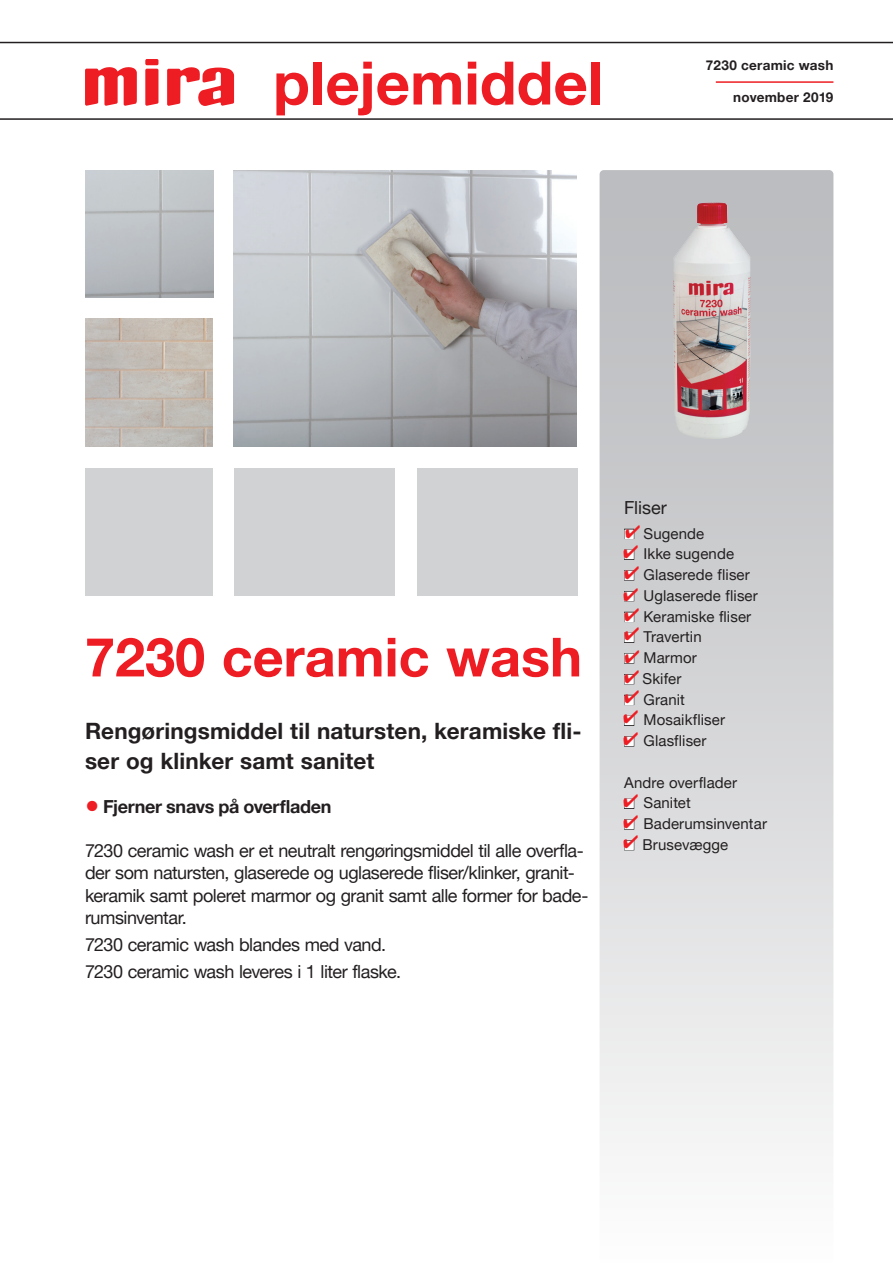
<style>
.page{position:relative;width:893px;height:1263px;background:#fff}
.page>*{position:absolute;margin:0;border:0;box-sizing:border-box;transform-origin:0 0}
.TYPE_OVERSKRIFT{font:700 60px "Helvetica Neue LT Pro";color:#ee1d23}
.over{font:700 54px "Helvetica Neue LT Pro";color:#ee1d23}
.TEKST_UNDER_BILLEDE{font:700 22.5px/30px "Helvetica Neue LT Pro";letter-spacing:.005em;color:#231f20}
.BRØD_side_1{font:18px/22.5px "Helvetica Neue LT Pro";letter-spacing:-.025em;color:#231f20}
.DOTPUNKTER{font:700 18px "Helvetica Neue LT Pro";letter-spacing:-.015em;color:#231f20}
.PUNKTER_TIL_HØJRE{font:18px "Helvetica Neue LT Pro";color:#231f20}
.PUNKTER_TIL_HØJRE-2{font:15px "Helvetica Neue LT Pro";letter-spacing:.01em;color:#231f20}
.BRØD{font:700 13.5px "Helvetica Neue LT Pro";letter-spacing:.02em;color:#231f20}
.s1{font-size:28.5px;color:#ee1d23}
</style>
<div class="page">
<div style="left:600px;top:170px;width:233px;height:1093px;background:linear-gradient(to bottom,#b5b7ba,#fafafa);border-radius:4px"></div>
<img style="left:673px;top:202px;width:77px;height:237px">
<hr style="left:0;top:118px;width:893px;height:2px;background:#231f20">
<hr style="left:0;top:42px;width:893px;height:1px;background:#231f20">
<svg style="left:145px;top:69px;width:13px;height:37px"></svg>
<div style="left:145px;top:59px;width:13px;height:6px;background:#ee1d23;border-radius:2px"></div>
<svg style="left:85px;top:67px;width:52px;height:39px"></svg>
<svg style="left:167px;top:67px;width:67px;height:39px"></svg>
<img style="left:85px;top:170px;width:128px;height:128px">
<img style="left:85px;top:319px;width:128px;height:127px">
<div style="left:234px;top:468px;width:161px;height:127px;background:#d1d2d4"></div>
<div style="left:417px;top:468px;width:161px;height:127px;background:#d1d2d4"></div>
<div style="left:85px;top:468px;width:128px;height:127px;background:#d1d2d4"></div>
<hr style="left:716px;top:81px;width:117px;height:2px;background:#ee1d23">
<img style="left:234px;top:170px;width:343px;height:276px">
<svg style="left:625px;top:628px;width:14px;height:15px"></svg>
<svg style="left:625px;top:608px;width:14px;height:14px"></svg>
<svg style="left:625px;top:670px;width:14px;height:13px"></svg>
<svg style="left:625px;top:690px;width:14px;height:13px"></svg>
<svg style="left:624px;top:545px;width:14px;height:15px"></svg>
<svg style="left:625px;top:566px;width:14px;height:15px"></svg>
<svg style="left:624px;top:588px;width:14px;height:14px"></svg>
<svg style="left:624px;top:794px;width:14px;height:13px"></svg>
<svg style="left:624px;top:835px;width:14px;height:14px"></svg>
<svg style="left:624px;top:815px;width:14px;height:13px"></svg>
<svg style="left:626px;top:525px;width:14px;height:14px"></svg>
<svg style="left:624px;top:710px;width:14px;height:13px"></svg>
<svg style="left:624px;top:732px;width:14px;height:13px"></svg>
<svg style="left:625px;top:650px;width:14px;height:14px"></svg>
<p class="TYPE_OVERSKRIFT" style="left:273px;top:46px;width:332px">plejemiddel</p>
<p class="BRØD" style="left:706px;top:57px;width:129px">7230 ceramic wash</p>
<p class="BRØD" style="left:733px;top:89px;width:102px">november 2019</p>
<p class="over" style="left:85px;top:624px;width:498px">7230 ceramic wash</p>
<p class="TEKST_UNDER_BILLEDE" style="left:85px;top:715px;width:498px">Rengøringsmiddel til natursten, keramiske fli&shy;ser og klinker samt sanitet</p>
<p class="DOTPUNKTER" style="left:85px;top:795px;width:248px"><span class="s1">•</span> Fjerner snavs på overfladen</p>
<p class="BRØD_side_1" style="left:85px;top:838px;width:505px">7230 ceramic wash er et neutralt rengøringsmiddel til alle overfla&shy;der som natursten, glaserede og uglaserede fliser/klinker, granit&shy;keramik samt poleret marmor og granit samt alle former for bade&shy;rumsinventar.</p>
<p class="BRØD_side_1" style="left:85px;top:933px;width:303px">7230 ceramic wash blandes med vand.</p>
<p class="BRØD_side_1" style="left:85px;top:959px;width:317px">7230 ceramic wash leveres i 1 liter flaske.</p>
<p class="PUNKTER_TIL_HØJRE" style="left:624px;top:496px;width:44px">Fliser</p>
<p class="PUNKTER_TIL_HØJRE-2" style="left:624px;top:524px;width:82px">■ Sugende</p>
<p class="PUNKTER_TIL_HØJRE-2" style="left:624px;top:545px;width:112px">■ Ikke sugende</p>
<p class="PUNKTER_TIL_HØJRE-2" style="left:624px;top:565px;width:127px">■ Glaserede fliser</p>
<p class="PUNKTER_TIL_HØJRE-2" style="left:624px;top:586px;width:135px">■ Uglaserede fliser</p>
<p class="PUNKTER_TIL_HØJRE-2" style="left:624px;top:607px;width:129px">■ Keramiske fliser</p>
<p class="PUNKTER_TIL_HØJRE-2" style="left:624px;top:628px;width:79px">■ Travertin</p>
<p class="PUNKTER_TIL_HØJRE-2" style="left:624px;top:648px;width:74px">■ Marmor</p>
<p class="PUNKTER_TIL_HØJRE-2" style="left:624px;top:669px;width:59px">■ Skifer</p>
<p class="PUNKTER_TIL_HØJRE-2" style="left:624px;top:690px;width:62px">■ Granit</p>
<p class="PUNKTER_TIL_HØJRE-2" style="left:624px;top:711px;width:103px">■ Mosaikfliser</p>
<p class="PUNKTER_TIL_HØJRE-2" style="left:624px;top:731px;width:84px">■ Glasfliser</p>
<p class="PUNKTER_TIL_HØJRE-2" style="left:624px;top:773px;width:115px">Andre overflader</p>
<p class="PUNKTER_TIL_HØJRE-2" style="left:624px;top:794px;width:68px">■ Sanitet</p>
<p class="PUNKTER_TIL_HØJRE-2" style="left:624px;top:814px;width:144px">■ Baderumsinventar</p>
<p class="PUNKTER_TIL_HØJRE-2" style="left:624px;top:835px;width:106px">■ Brusevægge</p>
</div>
